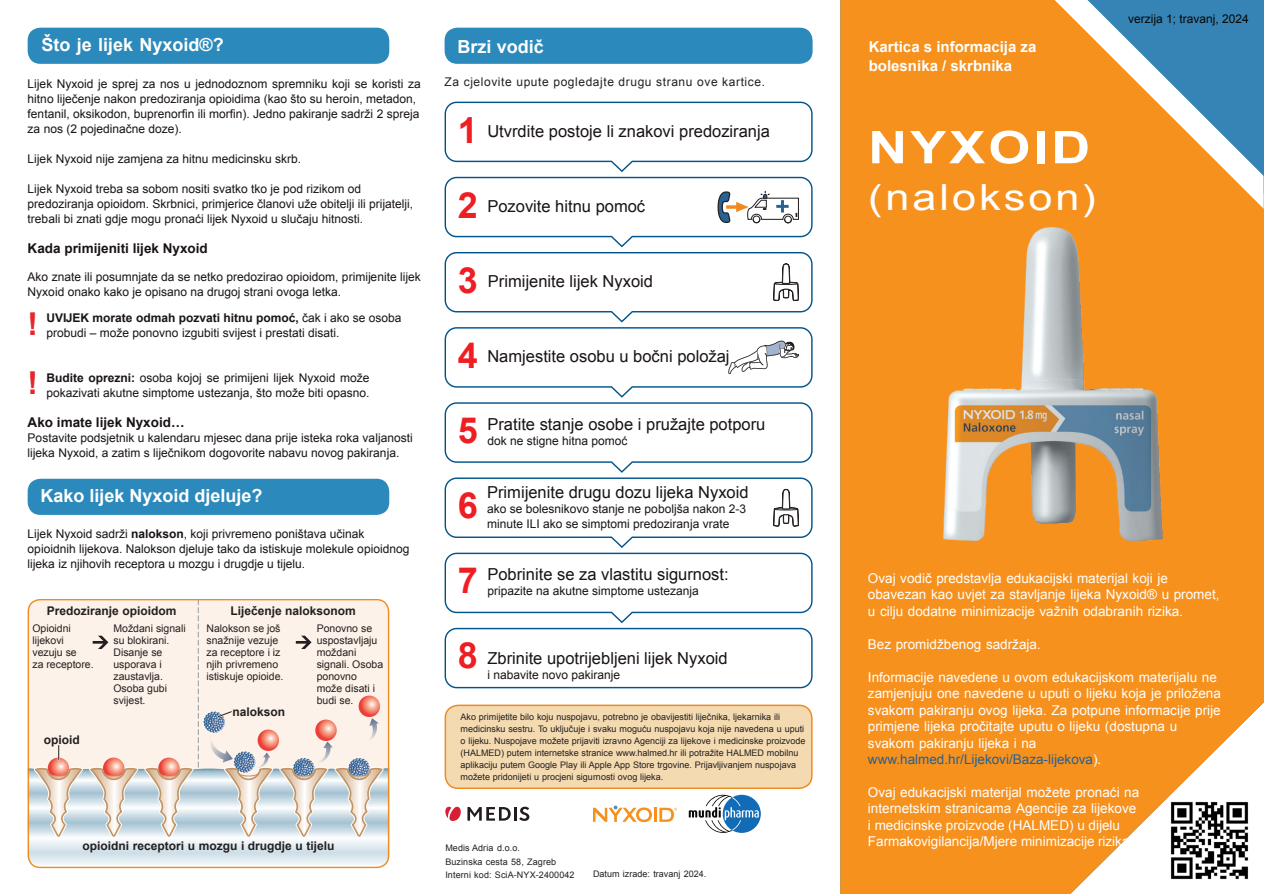
<style>
.page{position:relative;width:1264px;height:895px;background:#fff}
.page>*{position:absolute;margin:0;border:0;box-sizing:border-box;transform-origin:0 0}
.t1{font:700 45px "Arial";letter-spacing:.055em;color:#fff;scale:1.2 1}
.t2{font:36px "Arial";letter-spacing:.07em;color:#fff;scale:1.2 1}
.t3{font:700 36px/75px "Arial";color:#ee1e23;text-align:justify}
.t4{font:700 31.5px/59.4px "Arial";color:#e8242c}
.t5{font:700 18px "Arial";color:#fff}
.t6{font:16.5px "Arial";color:#191413}
.t7{font:700 15px/18px "Arial";color:#fff}
.t8{font:13.5px/16.5px "Arial";color:#fff}
.t9{font:700 13.5px "Arial";color:#191413}
.t10{font:12px/15px "Arial";color:#191413}
.t11{font:700 12px "Arial";color:#231f20}
.t12{font:12px "Arial";letter-spacing:.05em;color:#231f20}
.t13{font:12px "Arial";color:#080704}
.t14{font:10.5px/12px "Arial";color:#231f20}
.t15{font:9px/12px "Arial";color:#231f20}
.s1{font-weight:700}
.s2{color:#266194}
</style>
<div class="page">
<div style="left:840px;top:0;width:423px;height:893px;background:#f6911e"></div>
<svg style="left:999px;top:0;width:264px;height:270px;background:#ca9856"></svg>
<img style="left:943px;top:227px;width:219px;height:313px">
<div style="left:28px;top:28px;width:361px;height:36px;background:#2c89bb;border-radius:13px"></div>
<div style="left:28px;top:478px;width:361px;height:36px;background:#2c89bb;border-radius:13px"></div>
<div style="left:444px;top:28px;width:368px;height:36px;background:#2c89bb;border-radius:13px"></div>
<svg style="left:28px;top:600px;width:361px;height:267px;background:#ece6e1"></svg>
<div style="left:28px;top:598px;width:361px;height:269px;border:1px solid #f08b21;border-radius:12px"></div>
<svg style="left:444px;top:102px;width:368px;height:586px"></svg>
<div style="left:444px;top:704px;width:368px;height:84px;background:#f3dab1;border:2px solid #f08b21;border-radius:13px"></div>
<svg style="left:445px;top:806px;width:16px;height:15px"></svg>
<svg style="left:467px;top:806px;width:62px;height:14px"></svg>
<svg style="left:593px;top:805px;width:84px;height:16px"></svg>
<svg style="left:722px;top:794px;width:38px;height:38px"></svg>
<svg style="left:688px;top:794px;width:70px;height:38px"></svg>
<img style="left:1167px;top:798px;width:82px;height:82px">
<h3 class="t5" style="left:41px;top:38px;width:184px">Što je lĳek Nyxoid®?</h3>
<p class="t10" style="left:28px;top:77px;width:394px">Lĳek Nyxoid je sprej za nos u jednodoznom spremniku koji se koristi za hitno lĳečenje nakon predoziranja opioidima (kao što su heroin, metadon, fentanil, oksikodon, buprenorfin ili morfin). Jedno pakiranje sadrži 2 spreja za nos (2 pojedinačne doze).</p>
<p class="t10" style="left:28px;top:153px;width:275px">Lĳek Nyxoid nĳe zamjena za hitnu medicinsku skrb.</p>
<p class="t10" style="left:28px;top:182px;width:387px">Lĳek Nyxoid treba sa sobom nositi svatko tko je pod rizikom od predoziranja opioidom. Skrbnici, primjerice članovi uže obitelji ili prĳatelji, trebali bi znati gdje mogu pronaći lĳek Nyxoid u slučaju hitnosti.</p>
<p class="t9" style="left:28px;top:243px;width:182px">Kada primĳeniti lĳek Nyxoid</p>
<p class="t10" style="left:28px;top:270px;width:394px">Ako znate ili posumnjate da se netko predozirao opioidom, primĳenite lĳek<br>Nyxoid onako kako je opisano na drugoj strani ovoga letka.</p>
<h3 class="t4" style="left:28px;top:296px;width:12px">! !</h3>
<p class="t10" style="left:46px;top:311px;width:356px"><span class="s1">UVĲEK morate odmah pozvati hitnu pomoć,</span> čak i ako se osoba probudi – može ponovno izgubiti svĳest i prestati disati.</p>
<p class="t10" style="left:46px;top:371px;width:324px"><span class="s1">Budite oprezni:</span> osoba kojoj se primĳeni lĳek Nyxoid može pokazivati akutne simptome ustezanja, što može biti opasno.</p>
<p class="t9" style="left:28px;top:417px;width:158px">Ako imate lĳek Nyxoid…</p>
<p class="t10" style="left:28px;top:431px;width:386px">Postavite podsjetnik u kalendaru mjesec dana prĳe isteka roka valjanosti lĳeka Nyxoid, a zatim s lĳečnikom dogovorite nabavu novog pakiranja.</p>
<h3 class="t5" style="left:40px;top:489px;width:224px">Kako lĳek Nyxoid djeluje?</h3>
<p class="t10" style="left:28px;top:527px;width:383px">Lĳek Nyxoid sadrži <span class="s1">nalokson</span>, koji privremeno poništava učinak opioidnih lĳekova. Nalokson djeluje tako da istiskuje molekule opioidnog lĳeka iz njihovih receptora u mozgu i drugdje u tĳelu.</p>
<p class="t11" style="left:47px;top:606px;width:131px">Predoziranje opioidom</p>
<p class="t11" style="left:230px;top:606px;width:127px">Lĳečenje naloksonom</p>
<p class="t14" style="left:32px;top:622px;width:63px">Opioidni lĳekovi vezuju se<br>za receptore.</p>
<p class="t14" style="left:206px;top:622px;width:79px">Nalokson se još snažnĳe vezuje za receptore i iz njih privremeno istiskuje opioide.</p>
<p class="t14" style="left:113px;top:623px;width:74px">Moždani signali su blokirani.<br>Disanje se usporava i zaustavlja.<br>Osoba gubi svĳest.</p>
<p class="t14" style="left:317px;top:623px;width:68px">Ponovno se uspostavljaju moždani signali. Osoba ponovno može disati i budi se.</p>
<p class="t11" style="left:232px;top:706px;width:54px">nalokson</p>
<p class="t11" style="left:44px;top:735px;width:38px">opioid</p>
<p class="t11" style="left:83px;top:840px;width:253px">opioidni receptori u mozgu i drugdje u tĳelu</p>
<h3 class="t5" style="left:457px;top:39px;width:88px">Brzi vodič</h3>
<p class="t12" style="left:444px;top:77px;width:322px">Za cjelovite upute pogledajte drugu stranu ove kartice.</p>
<h2 class="t3" style="left:458px;top:96px;width:22px">1<br>2<br>3<br>4<br>5<br>6<br>7<br>8</h2>
<h3 class="t6" style="left:487px;top:125px;width:284px">Utvrdite postoje li znakovi predoziranja</h3>
<h3 class="t6" style="left:487px;top:200px;width:159px">Pozovite hitnu pomoć</h3>
<h3 class="t6" style="left:488px;top:274px;width:167px">Primĳenite lĳek Nyxoid</h3>
<h3 class="t6" style="left:487px;top:350px;width:244px">Namjestite osobu u bočni položaj</h3>
<h3 class="t6" style="left:487px;top:418px;width:279px">Pratite stanje osobe i pružajte potporu</h3>
<p class="t10" style="left:487px;top:434px;width:142px">dok ne stigne hitna pomoć</p>
<h3 class="t6" style="left:487px;top:486px;width:263px">Primĳenite drugu dozu lĳeka Nyxoid</h3>
<p class="t10" style="left:487px;top:502px;width:260px">ako se bolesnikovo stanje ne poboljša nakon 2-3 minute ILI ako se simptomi predoziranja vrate</p>
<h3 class="t6" style="left:487px;top:568px;width:243px">Pobrinite se za vlastitu sigurnost:</h3>
<p class="t10" style="left:487px;top:584px;width:213px">pripazite na akutne simptome ustezanja</p>
<h3 class="t6" style="left:487px;top:651px;width:242px">Zbrinite upotrĳebljeni lĳek Nyxoid</h3>
<p class="t10" style="left:487px;top:668px;width:134px">i nabavite novo pakiranje</p>
<p class="t15" style="left:460px;top:711px;width:346px">Ako primĳetite bilo koju nuspojavu, potrebno je obavĳestiti lĳečnika, ljekarnika ili medicinsku sestru. To uključuje i svaku moguću nuspojavu koja nĳe navedena u uputi o lĳeku. Nuspojave možete prĳaviti izravno Agencĳi za lĳekove i medicinske proizvode (HALMED) putem internetske stranice www.halmed.hr ili potražite HALMED mobilnu aplikacĳu putem Google Play ili Apple App Store trgovine. Prĳavljivanjem nuspojava možete pridonĳeti u procjeni sigurnosti ovog lĳeka.</p>
<p class="t15" style="left:445px;top:842px;width:131px;line-height:13.5px">Medis Adria d.o.o.<br>Buzinska cesta 58, Zagreb<br>Interni kod: SciA-NYX-2400042</p>
<p class="t15" style="left:593px;top:868px;width:115px">Datum izrade: travanj 2024.</p>
<p class="t7" style="left:868px;top:40px;width:169px">Kartica s informacĳa za bolesnika / skrbnika</p>
<h1 class="t1" style="left:868px;top:130px;width:186px">NYXOID</h1>
<h2 class="t2" style="left:868px;top:184px;width:191px">(nalokson)</h2>
<p class="t13" style="left:1128px;top:14px;width:122px">verzĳa 1; travanj, 2024</p>
<p class="t8" style="left:867px;top:570px;width:353px">Ovaj vodič predstavlja edukacĳski materĳal koji je obavezan kao uvjet za stavljanje lĳeka Nyxoid® u promet, u cilju dodatne minimizacĳe važnih odabranih rizika.</p>
<p class="t8" style="left:867px;top:636px;width:174px">Bez promidžbenog sadržaja.</p>
<p class="t8" style="left:867px;top:669px;width:354px">Informacĳe navedene u ovom edukacĳskom materĳalu ne zamjenjuju one navedene u uputi o lĳeku koja je priložena svakom pakiranju ovog lĳeka. Za potpune informacĳe prĳe primjene lĳeka pročitajte uputu o lĳeku (dostupna u svakom pakiranju lĳeka i na <span class="s2">www.halmed.hr/Lĳekovi/Baza-lĳekova</span>).</p>
<p class="t8" style="left:867px;top:784px;width:273px">Ovaj edukacĳski materĳal možete pronaći na internetskim stranicama Agencĳe za lĳekove i medicinske proizvode (HALMED) u dĳelu Farmakovigilancĳa/Mjere minimizacĳe rizika.</p>
</div>
